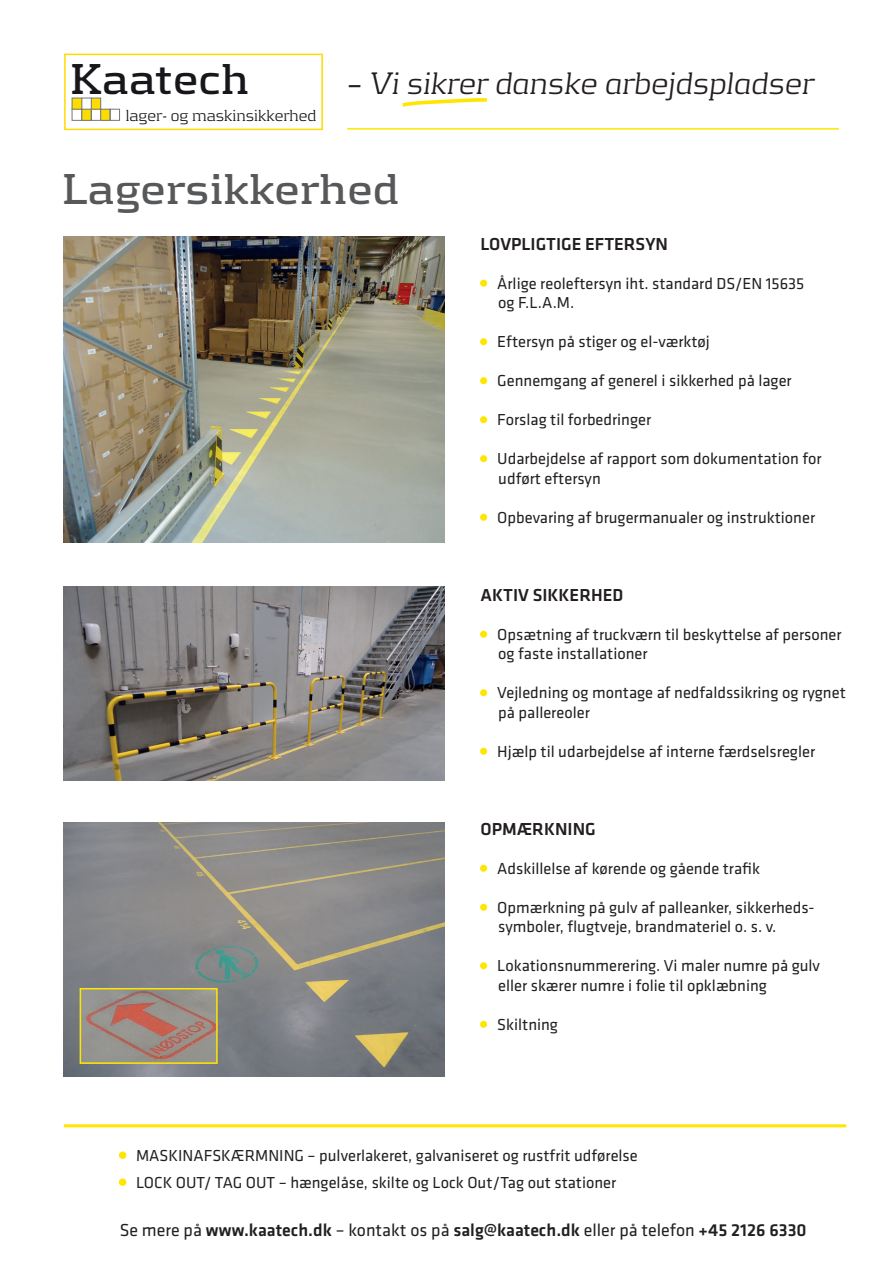
<style>
.page{position:relative;width:893px;height:1263px;background:#fff}
.page>*{position:absolute;margin:0;border:0;box-sizing:border-box;transform-origin:0 0}
.t1{font:700 45px "Kontrapunkt";color:#57585a}
.t2{font:700 45px "Kontrapunkt";color:#18161b}
.t3{font:italic 300 32.4px "Kontrapunkt";color:#231f20}
.t4{font:500 18px "Klavika";color:#231f20}
.t5{font:300 16.65px "Kontrapunkt";color:#18161b}
.t6{font:16.5px/19.5px "Klavika";color:#231f20}
.s1{color:#ffe601}
.s2{font-weight:700;color:#ffe601}
.s3{font-weight:400}
</style>
<div class="page">
<img style="left:64px;top:236px;width:381px;height:307px">
<img style="left:64px;top:587px;width:381px;height:193px">
<div style="left:480px;top:280px;width:7px;height:7px;border:3px solid #ffe601;border-radius:50%"></div>
<div style="left:480px;top:338px;width:7px;height:7px;border:3px solid #ffe601;border-radius:50%"></div>
<div style="left:480px;top:377px;width:7px;height:7px;border:3px solid #ffe601;border-radius:50%"></div>
<div style="left:480px;top:416px;width:7px;height:7px;border:3px solid #ffe601;border-radius:50%"></div>
<div style="left:480px;top:455px;width:7px;height:7px;border:3px solid #ffe601;border-radius:50%"></div>
<div style="left:480px;top:514px;width:7px;height:7px;border:3px solid #ffe601;border-radius:50%"></div>
<div style="left:480px;top:631px;width:7px;height:7px;border:3px solid #ffe601;border-radius:50%"></div>
<div style="left:480px;top:689px;width:7px;height:7px;border:3px solid #ffe601;border-radius:50%"></div>
<div style="left:480px;top:748px;width:7px;height:7px;border:3px solid #ffe601;border-radius:50%"></div>
<div style="left:480px;top:865px;width:7px;height:7px;border:3px solid #ffe601;border-radius:50%"></div>
<div style="left:480px;top:904px;width:7px;height:7px;border:3px solid #ffe601;border-radius:50%"></div>
<div style="left:480px;top:962px;width:7px;height:7px;border:3px solid #ffe601;border-radius:50%"></div>
<div style="left:480px;top:1021px;width:7px;height:7px;border:3px solid #ffe601;border-radius:50%"></div>
<div style="left:119px;top:1151px;width:7px;height:8px;border:3px solid #ffe601;border-radius:50%"></div>
<div style="left:119px;top:1178px;width:7px;height:8px;border:3px solid #ffe601;border-radius:50%"></div>
<div style="left:72px;top:109px;width:10px;height:12px;border:1px solid #70787c"></div>
<div style="left:72px;top:98px;width:10px;height:11px;background:#ffdc01"></div>
<div style="left:72px;top:98px;width:10px;height:12px;border:1px solid #70787c"></div>
<div style="left:82px;top:109px;width:9px;height:11px;background:#ffdc01"></div>
<div style="left:81px;top:109px;width:11px;height:12px;border:1px solid #70787c"></div>
<div style="left:91px;top:109px;width:10px;height:12px;border:1px solid #70787c"></div>
<div style="left:91px;top:98px;width:10px;height:11px;background:#ffdc01"></div>
<div style="left:91px;top:98px;width:10px;height:12px;border:1px solid #70787c"></div>
<div style="left:101px;top:109px;width:9px;height:11px;background:#ffdc01"></div>
<div style="left:100px;top:109px;width:10px;height:12px;border:1px solid #70787c"></div>
<div style="left:110px;top:109px;width:10px;height:12px;border:1px solid #70787c"></div>
<div style="left:64px;top:54px;width:259px;height:76px;border:2px solid #ffdc01"></div>
<hr style="left:64px;top:1124px;width:782px;height:3px;background:#ffe601">
<svg style="left:402px;top:98px;width:85px;height:9px"></svg>
<img style="left:64px;top:823px;width:381px;height:253px">
<img style="left:83px;top:991px;width:132px;height:70px">
<div style="left:80px;top:988px;width:138px;height:76px;border:2px solid #ffe601"></div>
<hr style="left:347px;top:128px;width:492px;height:2px;background:#ffe601">
<p class="t2" style="left:70px;top:53px;width:181px">Kaatech</p>
<p class="t3" style="left:347px;top:64px;width:468px">– Vi sikrer danske arbejdspladser</p>
<p class="t5" style="left:126px;top:105px;width:192px">lager- og maskinsikkerhed</p>
<p class="t1" style="left:62px;top:163px;width:339px">Lagersikkerhed</p>
<p class="t4" style="left:480px;top:234px;width:189px">LOVPLIGTIGE EFTERSYN</p>
<p class="t6" style="left:498px;top:274px;width:308px;text-indent:-18px"><span class="s1">•</span> Årlige reoleftersyn iht. standard DS/EN 15635 og F.L.A.M.</p>
<p class="t6" style="left:480px;top:332px;width:231px"><span class="s1">•</span> Eftersyn på stiger og el-værktøj</p>
<p class="t6" style="left:480px;top:371px;width:313px"><span class="s1">•</span> Gennemgang af generel i sikkerhed på lager</p>
<p class="t6" style="left:480px;top:410px;width:172px"><span class="s1">•</span> Forslag til forbedringer</p>
<p class="t6" style="left:498px;top:449px;width:325px;text-indent:-18px"><span class="s1">•</span> Udarbejdelse af rapport som dokumentation for udført eftersyn</p>
<p class="t6" style="left:480px;top:508px;width:336px"><span class="s1">•</span> Opbevaring af brugermanualer og instruktioner</p>
<p class="t4" style="left:480px;top:585px;width:144px">AKTIV SIKKERHED</p>
<p class="t6" style="left:498px;top:625px;width:345px;text-indent:-18px"><span class="s1">•</span> Opsætning af truckværn til beskyttelse af personer og faste installationer</p>
<p class="t6" style="left:498px;top:683px;width:349px;text-indent:-18px"><span class="s1">•</span> Vejledning og montage af nedfaldssikring og rygnet på pallereoler</p>
<p class="t6" style="left:480px;top:742px;width:336px"><span class="s1">•</span> Hjælp til udarbejdelse af interne færdselsregler</p>
<p class="t4" style="left:480px;top:819px;width:117px">OPMÆRKNING</p>
<p class="t6" style="left:480px;top:859px;width:281px"><span class="s1">•</span> Adskillelse af kørende og gående trafik</p>
<p class="t6" style="left:498px;top:898px;width:318px;text-indent:-18px"><span class="s1">•</span> Opmærkning på gulv af palleanker, sikkerheds&shy;symboler, flugtveje, brandmateriel o. s. v.</p>
<p class="t6" style="left:498px;top:956px;width:323px;text-indent:-18px"><span class="s1">•</span> Lokationsnummerering. Vi maler numre på gulv eller skærer numre i folie til opklæbning</p>
<p class="t6" style="left:480px;top:1015px;width:79px"><span class="s1">•</span> Skiltning</p>
<p class="t6" style="left:120px;top:1145px;width:520px"><span class="s2">•</span> MASKINAFSKÆRMNING – pulverlakeret, galvaniseret og rustfrit udførelse</p>
<p class="t6" style="left:120px;top:1172px;width:498px"><span class="s2">•</span> LOCK OUT/ TAG OUT – hængelåse, skilte og Lock Out/Tag out stationer</p>
<p class="t4" style="left:120px;top:1220px;width:688px"><span class="s3">Se mere på</span> www.kaatech.dk <span class="s3">– kontakt os på</span> salg@kaatech.dk <span class="s3">eller på telefon</span> +45 2126 6330</p>
</div>
